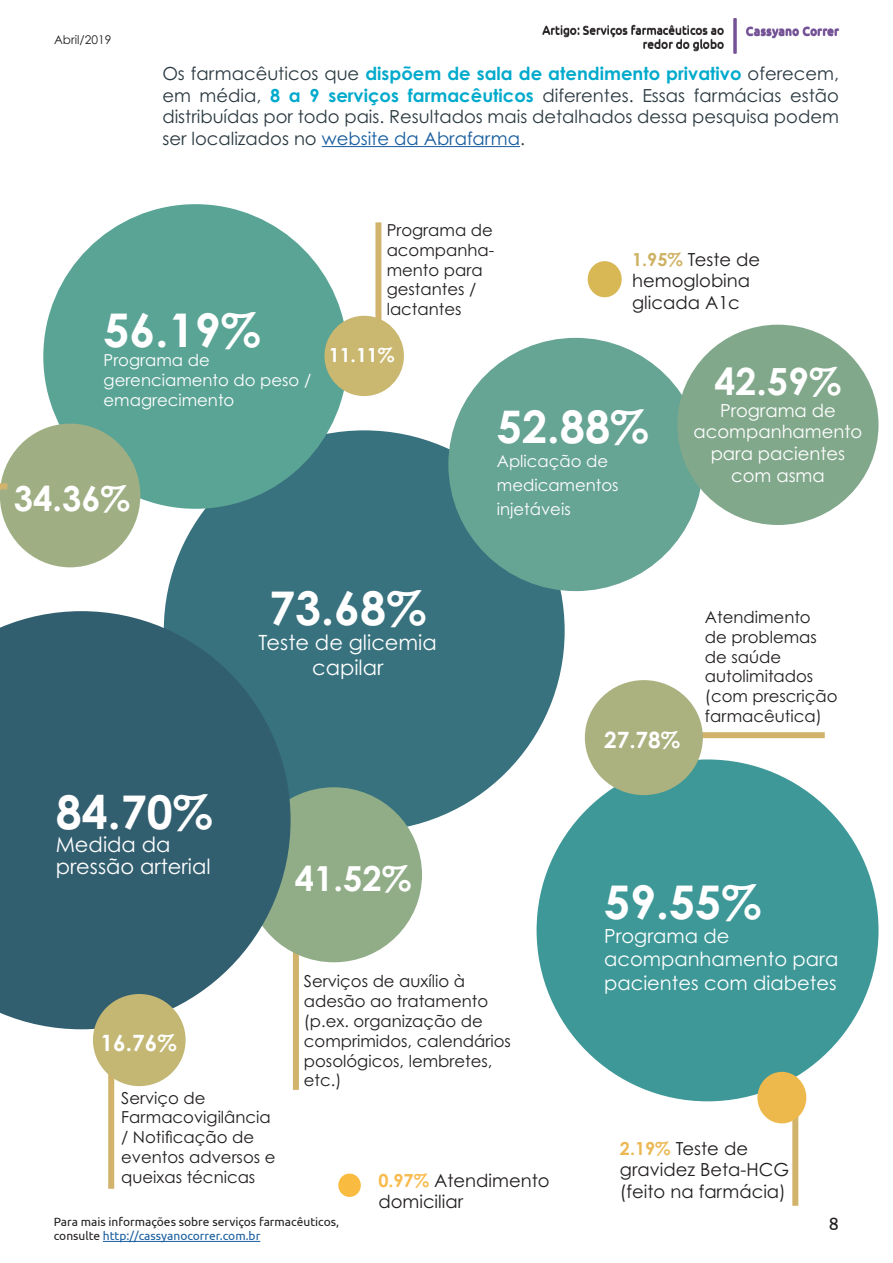
<style>
.page{position:relative;width:893px;height:1263px;background:#fff}
.page>*{position:absolute;margin:0;border:0;box-sizing:border-box;transform-origin:0 0}
.t1{font:700 46.5px "Century Gothic Pro";color:#fff}
.t2{font:700 45px "Century Gothic Pro";color:#fff}
.t3{font:700 37.5px "Century Gothic Pro";color:#fff}
.t4{font:700 34.5px "Century Gothic Pro";color:#fff}
.t5{font:700 22.5px "Century Gothic Pro";color:#fff}
.t6{font:21px/25.2px "Century Gothic Pro";color:#fff;text-align:center}
.t7{font:19.5px/23.4px "Century Gothic Pro";color:#fff}
.t8{font:700 19.5px "Century Gothic Pro";color:#fff}
.t9{font:18px/21.6px "Century Gothic Pro";color:#2b3a42;text-align:justify}
.t10{font:18px/21.6px "Century Gothic Pro";color:#231f20}
.t11{font:18px/21.6px "Century Gothic Pro";color:#fff;text-align:center}
.t12{font:18px "Ubuntu";color:#231f20}
.t13{font:16.5px/19.8px "Century Gothic Pro";color:#231f20}
.t14{font:16.5px/24px "Century Gothic Pro";color:#fff}
.t15{font:12px "Ubuntu";color:#231f20}
.t16{font:12px "Ubuntu";color:#175d9e}
.t17{font:700 12px "Ubuntu";color:#745296}
.t18{font:12px "Century Gothic Pro";color:#231f20}
.s1{font-weight:700;color:#0ac}
.s2{color:#175d9e}
.s3{font-weight:700;color:#ceb163}
.s4{font-weight:700;color:#f8ba4c}
.s5{font-weight:700;color:#ecb956}
.s6{color:#231f20}
</style>
<div class="page">
<div style="left:733px;top:18px;width:3px;height:35px;border:2px solid #745296"></div>
<hr style="left:103px;top:1241px;width:157px;height:1px;background:#175d9e">
<div style="left:699px;top:732px;width:126px;height:6px;background:#d1b36c"></div>
<div style="left:375px;top:222px;width:6px;height:106px;background:#d1b36c"></div>
<div style="left:108px;top:1062px;width:6px;height:127px;background:#d1b36c"></div>
<div style="left:792px;top:1110px;width:6px;height:96px;background:#d1b36c"></div>
<div style="left:293px;top:937px;width:6px;height:153px;background:#d1b36c"></div>
<hr style="left:322px;top:146px;width:198px;height:1px;background:#175d9e">
<div style="left:164px;top:430px;width:401px;height:401px;background:#38727e;border-radius:50%"></div>
<div style="left:537px;top:759px;width:341px;height:342px;background:#3e9898;border-radius:50%"></div>
<div style="left:43px;top:204px;width:305px;height:305px;background:#5aa496;border-radius:50%"></div>
<div style="left:448px;top:338px;width:255px;height:253px;background:#66a494;border-radius:50%"></div>
<div style="left:677px;top:325px;width:201px;height:200px;background:#82a88c;border-radius:50%"></div>
<div style="left:246px;top:787px;width:176px;height:175px;background:#91ad88;border-radius:50%"></div>
<div style="left:0;top:424px;width:140px;height:143px;background:#9faf83;border-radius:50%"></div>
<div style="left:585px;top:680px;width:118px;height:115px;background:#abb27f;border-radius:50%"></div>
<div style="left:324px;top:316px;width:80px;height:80px;background:#cab870;border-radius:50%"></div>
<div style="left:757px;top:1072px;width:49px;height:51px;background:#edb94c;border-radius:50%"></div>
<div style="left:588px;top:261px;width:34px;height:36px;background:#d8b855;border-radius:50%"></div>
<div style="left:338px;top:1173px;width:23px;height:24px;background:#f9bc41;border-radius:50%"></div>
<svg style="left:0;top:611px;width:291px;height:418px;fill:#325f70"></svg>
<div style="left:93px;top:994px;width:93px;height:92px;background:#c3b773;border-radius:50%"></div>
<div style="left:0;top:483px;width:7px;height:6px;background:#d1b36c"></div>
<div style="left:733px;top:19px;width:3px;height:35px;border:2px solid #745296"></div>
<p class="t18" style="left:54px;top:33px;width:59px">Abril/2019</p>
<p class="t15" style="left:543px;top:23px;width:183px">Artigo: Serviços farmacêuticos ao</p>
<p class="t17" style="left:746px;top:25px;width:95px">Cassyano Correr</p>
<p class="t15" style="left:643px;top:38px;width:83px">redor do globo</p>
<p class="t9" style="left:162px;top:62px;width:678px">Os farmacêuticos que <span class="s1">dispõem de sala de atendimento privativo</span> oferecem, em média, <span class="s1">8 a 9 serviços farmacêuticos</span> diferentes. Essas farmácias estão distribuídas por todo pais. Resultados mais detalhados dessa pesquisa podem ser localizados no <span class="s2">website da Abrafarma</span>.</p>
<p class="t1" style="left:104px;top:301px;width:159px">56.19%</p>
<p class="t14" style="left:104px;top:348px;width:108px">Programa de</p>
<p class="t14" style="left:104px;top:368px;width:209px">gerenciamento do peso /</p>
<p class="t14" style="left:104px;top:388px;width:132px">emagrecimento</p>
<p class="t4" style="left:14px;top:476px;width:118px">34.36%</p>
<p class="t13" style="left:387px;top:220px;width:109px">Programa de acompanha&shy;mento para gestantes / lactantes</p>
<p class="t8" style="left:329px;top:343px;width:67px">11.11%</p>
<p class="t10" style="left:632px;top:248px;width:130px"><span class="s3">1.95%</span> Teste de hemoglobina glicada A1c</p>
<p class="t2" style="left:497px;top:399px;width:154px">52.88%</p>
<p class="t14" style="left:497px;top:449px;width:123px">Aplicação de medicamentos injetáveis</p>
<p class="t3" style="left:715px;top:358px;width:128px">42.59%</p>
<p class="t11" style="left:693px;top:399px;width:170px">Programa de acompanhamento para pacientes com asma</p>
<p class="t1" style="left:56px;top:783px;width:159px">84.70%</p>
<p class="t6" style="left:56px;top:833px;width:156px;line-height:22.5px;text-align:left">Medida da pressão arterial</p>
<p class="t1" style="left:269px;top:579px;width:159px">73.68%</p>
<p class="t6" style="left:259px;top:630px;width:180px">Teste de glicemia capilar</p>
<p class="t4" style="left:295px;top:857px;width:118px">41.52%</p>
<p class="t5" style="left:101px;top:1029px;width:78px">16.76%</p>
<p class="t13" style="left:121px;top:1087px;width:156px">Serviço de<br>Farmacovigilância / Notificação de eventos adversos e queixas técnicas</p>
<p class="t13" style="left:304px;top:971px;width:208px">Serviços de auxílio à adesão ao tratamento (p.ex. organização de comprimidos, calendários posológicos, lembretes, etc.)</p>
<p class="t10" style="left:378px;top:1169px;width:173px"><span class="s4">0.97%</span> Atendimento domiciliar</p>
<p class="t5" style="left:604px;top:726px;width:78px">27.78%</p>
<p class="t13" style="left:705px;top:607px;width:134px">Atendimento<br>de problemas de saúde autolimitados (com prescrição farmacêutica)</p>
<p class="t1" style="left:604px;top:873px;width:159px">59.55%</p>
<p class="t7" style="left:604px;top:924px;width:236px">Programa de acompanhamento para pacientes com diabetes</p>
<p class="t10" style="left:620px;top:1137px;width:171px"><span class="s5">2.19%</span> Teste de gravidez Beta-HCG (feito na farmácia)</p>
<p class="t15" style="left:54px;top:1214px;width:287px">Para mais informações sobre serviços farmacêuticos,</p>
<p class="t12" style="left:829px;top:1213px;width:12px">8</p>
<p class="t16" style="left:54px;top:1228px;width:208px"><span class="s6">consulte</span> http://cassyanocorrer.com.br</p>
</div>
